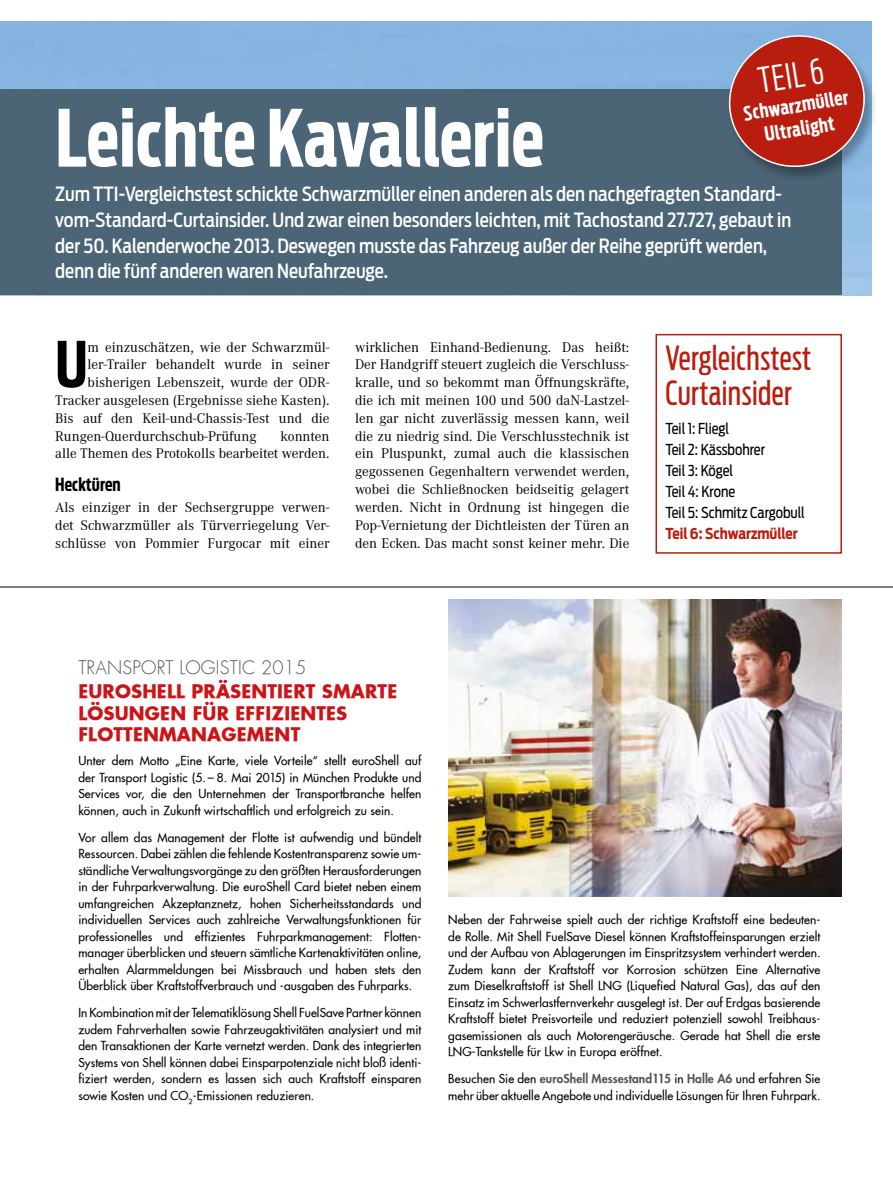
<style>
.page{position:relative;width:893px;height:1191px;background:#fff}
.page>*{position:absolute;margin:0;border:0;box-sizing:border-box;transform-origin:0 0}
.t1{font:700 78px "Antenna Extra Cond";letter-spacing:.005em;color:#fff}
.t2{font:700 62.7px "Antenna Extra Cond";color:#000}
.t3{font:300 34.65px "Antenna Extra Cond";color:#fff}
.t4{font:33px/34.5px "Antenna Extra Cond";letter-spacing:.01em;color:#b91d0e}
.t5{font:500 19.5px/25.5px "Antenna Cond";color:#fff;scale:.95 1}
.t6{font:700 19.5px/23.4px "Antenna Extra Cond";color:#fff;text-align:center}
.t7{font:700 18px/21.6px "Futura";letter-spacing:.01em;color:#cd1316}
.t8{font:300 18px "Futura";letter-spacing:.01em;color:#565656}
.t9{font:700 18px "Antenna Extra Cond";letter-spacing:.005em;color:#000}
.t10{font:15px/21px "Antenna Cond";color:#000;scale:.95 1}
.t11{font:700 15px "Antenna Cond";color:#b91d0e;scale:.95 1}
.t12{font:14.55px/17.9px "Corporate A";color:#000;text-align:justify}
.t13{font:12px/16.5px "Futura";letter-spacing:.005em;color:#000;text-align:justify}
.s1{font-weight:800;color:#565656}
</style>
<div class="page">
<div style="left:0;top:89px;width:842px;height:206px;background:#4b6577"></div>
<div style="left:655px;top:334px;width:187px;height:219px;border:2px solid #b91d0e"></div>
<hr style="left:0;top:586px;width:893px;height:1px;background:#000">
<div style="left:726px;top:36px;width:152px;height:148px;background:#000;opacity:.3"></div>
<svg style="left:721px;top:27px;width:152px;height:148px;background:#9f4f53"></svg>
<img style="left:448px;top:600px;width:394px;height:296px">
<h3 class="t3" style="left:755px;top:60px;width:67px;rotate:-9deg">Teil 6</h3>
<h3 class="t6" style="left:742px;top:102px;width:107px;rotate:-9deg">Schwarzmüller<br>Ultralight</h3>
<h1 class="t1" style="left:55px;top:92px;width:490px">Leichte Kavallerie</h1>
<p class="t5" style="left:55px;top:182px;width:776px">Zum TTI-Vergleichstest schickte Schwarzmüller einen anderen als den nachgefragten Standard&shy;vom-Standard-Curtainsider. Und zwar einen besonders leichten, mit Tachostand 27.727, gebaut in der 50. Kalenderwoche 2013. Deswegen musste das Fahrzeug außer der Reihe geprüft werden, denn die fünf anderen waren Neufahrzeuge.</p>
<h2 class="t2" style="left:55px;top:327px;width:34px">U</h2>
<p class="t12" style="left:88px;top:338px;width:243px">m einzuschätzen, wie der Schwarzmül-</p>
<p class="t12" style="left:88px;top:356px;width:243px">ler-Trailer behandelt wurde in seiner</p>
<p class="t12" style="left:88px;top:374px;width:243px">bisherigen Lebenszeit, wurde der ODR-</p>
<p class="t12" style="left:55px;top:391px;width:276px">Tracker ausgelesen (Ergebnisse siehe Kasten).</p>
<p class="t12" style="left:55px;top:409px;width:276px">Bis auf den Keil-und-Chassis-Test und die</p>
<p class="t12" style="left:55px;top:427px;width:203px">Rungen-Querdurchschub-Prüfung</p>
<p class="t12" style="left:55px;top:427px;width:276px;text-align:right">konnten<br>alle Themen des Protokolls bearbeitet werden.</p>
<h3 class="t9" style="left:55px;top:473px;width:67px">Hecktüren</h3>
<p class="t12" style="left:55px;top:498px;width:276px">Als einziger in der Sechsergruppe verwen&shy;det Schwarzmüller als Türverriegelung Ver&shy;schlüsse von Pommier Furgocar mit einer</p>
<p class="t12" style="left:355px;top:338px;width:276px">wirklichen Einhand-Bedienung. Das heißt:<br>Der Handgriff steuert zugleich die Verschluss&shy;kralle, und so bekommt man Öffnungskräfte, die ich mit meinen 100 und 500 daN-Lastzel&shy;len gar nicht zuverlässig messen kann, weil die zu niedrig sind. Die Verschlusstechnik ist ein Pluspunkt, zumal auch die klassischen gegossenen Gegenhaltern verwendet werden, wobei die Schließnocken beidseitig gelagert werden. Nicht in Ordnung ist hingegen die Pop-Vernietung der Dichtleisten der Türen an den Ecken. Das macht sonst keiner mehr. Die</p>
<h3 class="t4" style="left:665px;top:341px;width:147px">Vergleichstest<br>Curtainsider</h3>
<p class="t10" style="left:665px;top:418px;width:148px">Teil 1: Fliegl<br>Teil 2: Kässbohrer<br>Teil 3: Kögel<br>Teil 4: Krone<br>Teil 5: Schmitz Cargobull</p>
<p class="t11" style="left:665px;top:525px;width:141px">Teil 6: Schwarzmüller</p>
<h3 class="t8" style="left:78px;top:656px;width:230px">TRANSPORT LOGISTIC 2015</h3>
<h3 class="t7" style="left:78px;top:680px;width:320px">EUROSHELL PRÄSENTIERT SMARTE<br>LÖSUNGEN FÜR EFFIZIENTES<br>FLOTTENMANAGEMENT</h3>
<p class="t13" style="left:78px;top:753px;width:345px">Unter dem Motto „Eine Karte, viele Vorteile“ stellt euroShell auf der Transport Logistic (5. – 8. Mai 2015) in München Produkte und Services vor, die den Unternehmen der Transportbranche helfen können, auch in Zukunft wirtschaftlich und erfolgreich zu sein.</p>
<p class="t13" style="left:78px;top:829px;width:345px">Vor allem das Management der Flotte ist aufwendig und bündelt Ressourcen. Dabei zählen die fehlende Kostentransparenz sowie um&shy;ständliche Verwaltungsvorgänge zu den größten Herausforderungen in der Fuhrparkverwaltung. Die euroShell Card bietet neben einem umfangreichen Akzeptanznetz, hohen Sicherheitsstandards und individuellen Services auch zahlreiche Verwaltungsfunktionen für professionelles und effizientes Fuhrparkmanagement: Flotten&shy;manager überblicken und steuern sämtliche Kartenaktivitäten online, erhalten Alarmmeldungen bei Missbrauch und haben stets den Überblick über Kraftstoffverbrauch und -ausgaben des Fuhrparks.</p>
<p class="t13" style="left:78px;top:1004px;width:345px">In Kombination mit der Telematiklösung Shell FuelSave Partner können zudem Fahrverhalten sowie Fahrzeugaktivitäten analysiert und mit den Transaktionen der Karte vernetzt werden. Dank des integrierten Systems von Shell können dabei Einsparpotenziale nicht bloß identi&shy;fiziert werden, sondern es lassen sich auch Kraftstoff einsparen sowie Kosten und CO<sub>2</sub>-Emissionen reduzieren.</p>
<p class="t13" style="left:448px;top:911px;width:374px">Neben der Fahrweise spielt auch der richtige Kraftstoff eine bedeuten&shy;de Rolle. Mit Shell FuelSave Diesel können Kraftstoffeinsparungen erzielt und der Aufbau von Ablagerungen im Einspritzsystem verhindert werden.<br>Zudem kann der Kraftstoff vor Korrosion schützen Eine Alternative zum Dieselkraftstoff ist Shell LNG (Liquefied Natural Gas), das auf den Einsatz im Schwerlastfernverkehr ausgelegt ist. Der auf Erdgas basierende Kraftstoff bietet Preisvorteile und reduziert potenziell sowohl Treibhaus&shy;gasemissionen als auch Motorengeräusche. Gerade hat Shell die erste LNG-Tankstelle für Lkw in Europa eröffnet.</p>
<p class="t13" style="left:448px;top:1070px;width:374px">Besuchen Sie den <span class="s1">euroShell Messestand115</span> in <span class="s1">Halle A6</span> und erfahren Sie mehr über aktuelle Angebote und individuelle Lösungen für Ihren Fuhrpark.</p>
</div>
